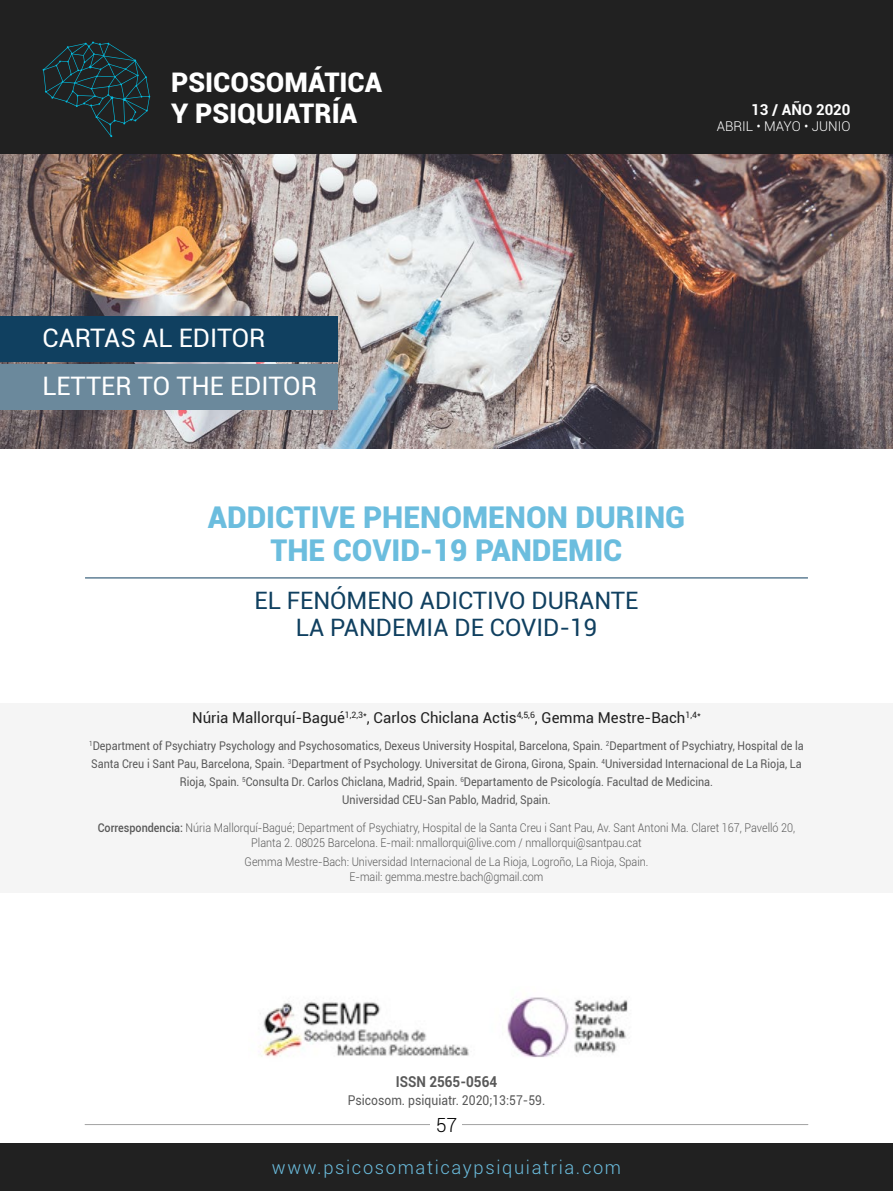
<style>
.page{position:relative;width:893px;height:1191px;background:#fff}
.page>*{position:absolute;margin:0;border:0;box-sizing:border-box;transform-origin:0 0}
.t1{font:900 30px/33px "Roboto";color:#6bbdde;text-align:center}
.t2{font:900 27px/31.5px "Roboto";color:#fff}
.t3{font:25.5px/47.7px "Roboto";color:#fff}
.t4{font:24px/27px "Roboto";color:#104060;text-align:center}
.t5{font:300 19.5px "Roboto";color:#000}
.t6{font:300 18.3px "Roboto";letter-spacing:.09em;color:#6bbdde}
.t7{font:15px "Roboto";color:#212121}
.t8{font:700 15px "Roboto";color:#595959;scale:.9 1}
.t9{font:700 15px "Roboto";color:#fff}
.t10{font:13.5px "Roboto";color:#595959;scale:.9 1}
.t11{font:300 13.5px "Roboto";color:#fff}
.t12{font:12px/18px "Roboto";color:#595959;text-align:center;scale:.9 1}
.t13{font:300 12px/15px "Roboto";color:#595959;text-align:center;scale:.9 1}
.s1{font-weight:500}
</style>
<div class="page">
<hr style="left:85px;top:1124px;width:723px;height:1px;background:#a2a2a2">
<div style="left:431px;top:1117px;width:31px;height:15px;background:#fff"></div>
<div style="left:0;top:0;width:893px;height:155px;background:#212121"></div>
<svg style="left:43px;top:41px;width:107px;height:96px"></svg>
<img style="left:259px;top:997px;width:369px;height:61px">
<div style="left:0;top:1143px;width:893px;height:48px;background:#212121"></div>
<img style="left:0;top:154px;width:893px;height:294px">
<div style="left:0;top:703px;width:893px;height:190px;background:#f5f5f5"></div>
<hr style="left:85px;top:577px;width:723px;height:1px;background:#104060">
<div style="left:0;top:317px;width:337px;height:45px;background:#104060"></div>
<div style="left:0;top:365px;width:337px;height:45px;background:#6b899c"></div>
<h2 class="t2" style="left:171px;top:65px;width:212px">PSICOSOMÁTICA<br>Y PSIQUIATRÍA</h2>
<p class="t9" style="left:751px;top:99px;width:101px">13 / AÑO 2020</p>
<p class="t11" style="left:717px;top:117px;width:135px">ABRIL • MAYO • JUNIO</p>
<h3 class="t3" style="left:43px;top:313px;width:276px">CARTAS AL EDITOR<br>LETTER TO THE EDITOR</h3>
<h1 class="t1" style="left:208px;top:499px;width:479px">ADDICTIVE PHENOMENON DURING<br>THE COVID-19 PANDEMIC</h1>
<h3 class="t4" style="left:254px;top:586px;width:386px">EL FENÓMENO ADICTIVO DURANTE<br>LA PANDEMIA DE COVID-19</h3>
<p class="t7" style="left:192px;top:707px;width:510px">Núria Mallorquí-Bagué<sup>1,2,3*</sup>, Carlos Chiclana Actis<sup>4,5,6</sup>, Gemma Mestre-Bach<sup>1,4*</sup></p>
<p class="t12" style="left:89px;top:736px;width:796px"><sup>1</sup>Department of Psychiatry Psychology and Psychosomatics, Dexeus University Hospital, Barcelona, Spain. <sup>2</sup>Department of Psychiatry, Hospital de la Santa Creu i Sant Pau, Barcelona, Spain. <sup>3</sup>Department of Psychology. Universitat de Girona, Girona, Spain. <sup>4</sup>Universidad Internacional de La Rioja, La Rioja, Spain. <sup>5</sup>Consulta Dr. Carlos Chiclana, Madrid, Spain. <sup>6</sup>Departamento de Psicología. Facultad de Medicina.<br>Universidad CEU-San Pablo, Madrid, Spain.</p>
<p class="t13" style="left:98px;top:819px;width:776px"><span class="s1">Correspondencia:</span> Núria Mallorquí-Bagué; Department of Psychiatry, Hospital de la Santa Creu i Sant Pau, Av. Sant Antoni Ma. Claret 167, Pavelló 20,<br>Planta 2. 08025 Barcelona. E-mail: nmallorqui@live.com / nmallorqui@santpau.cat</p>
<p class="t13" style="left:245px;top:853px;width:450px">Gemma Mestre-Bach: Universidad Internacional de La Rioja, Logroño, La Rioja, Spain.<br>E-mail: gemma.mestre.bach@gmail.com</p>
<p class="t8" style="left:396px;top:1071px;width:114px">ISSN 2565-0564</p>
<p class="t10" style="left:348px;top:1090px;width:221px">Psicosom. psiquiatr. 2020;13:57-59.</p>
<h3 class="t5" style="left:436px;top:1111px;width:23px">57</h3>
<h3 class="t6" style="left:272px;top:1154px;width:351px">www.psicosomaticaypsiquiatria.com</h3>
</div>
